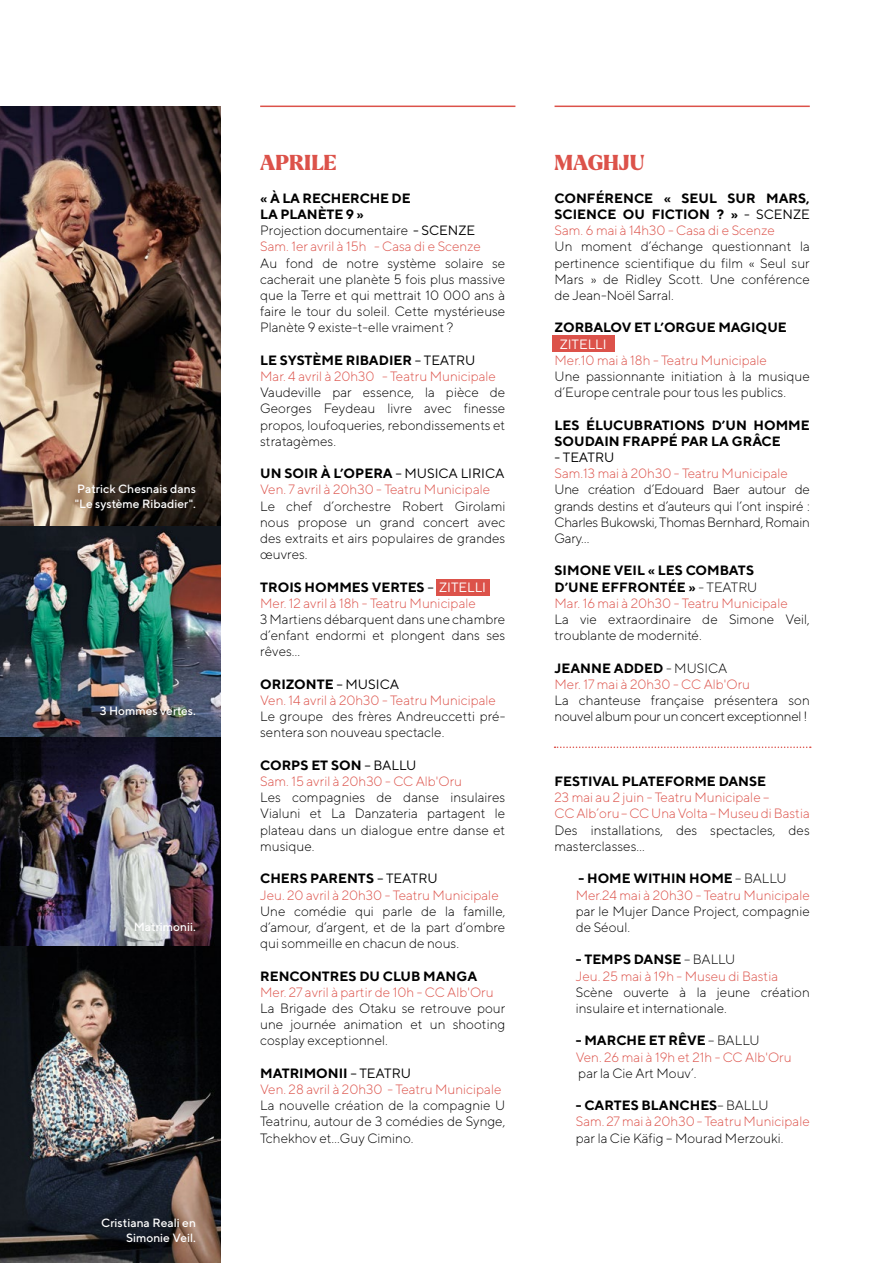
<style>
.page{position:relative;width:893px;height:1263px;background:#fff}
.page>*{position:absolute;margin:0;border:0;box-sizing:border-box;transform-origin:0 0}
.t1{font:900 21px "Larken";color:#dc524a}
.t2{font:300 13.5px/16.2px "TT Norms";color:#000;text-align:justify}
.t3{font:300 13.5px/16.2px "TT Norms";color:#dc524a}
.t4{font:700 13.5px/16.2px "TT Norms";color:#000}
.t5{font:300 13.5px/16.2px "TT Norms";letter-spacing:-.02em;color:#000}
.t6{font:13.5px "TT Norms";color:#fff}
.t7{font:13.5px "TT Norms";color:#000}
.t8{font:500 12px/14.4px "TT Norms";color:#fff}
.s1{font-weight:700;color:#000}
.s2{color:#000}
.s3{font-weight:400;color:#000}
.s4{font-weight:400;color:#fff}
.s5{font-weight:400}
.s6{font-weight:300;color:#dc524a}
.s7{font-weight:300}
</style>
<div class="page">
<hr style="left:555px;top:106px;width:255px;height:1px;background:#dc524a">
<hr style="left:260px;top:106px;width:255px;height:1px;background:#dc524a">
<img style="left:0;top:106px;width:221px;height:1157px">
<svg style="left:555px;top:746px;width:256px;height:2px"></svg>
<div style="left:436px;top:579px;width:54px;height:16px;background:#dc524a"></div>
<div style="left:553px;top:335px;width:62px;height:17px;background:#dc524a"></div>
<p class="t8" style="left:75px;top:481px;width:123px">Patrick Chesnais dans "Le système Ribadier".</p>
<p class="t8" style="left:100px;top:703px;width:98px">3 Hommes vertes.</p>
<p class="t8" style="left:134px;top:920px;width:64px">Matrimonii.</p>
<p class="t8" style="left:101px;top:1216px;width:96px;text-align:right">Cristiana Reali en<br>Simonie Veil.</p>
<h1 class="t1" style="left:260px;top:149px;width:78px">APRILE</h1>
<p class="t3" style="left:260px;top:190px;width:222px"><span class="s1">« À LA RECHERCHE DE<br>LA PLANÈTE 9 »<br></span><span class="s2">Projection documentaire</span> <span class="s3">- SCENZE<br></span>Sam. 1er avril à 15h - Casa di e Scenze</p>
<p class="t2" style="left:260px;top:254px;width:247px">Au fond de notre système solaire se cacherait une planète 5 fois plus massive que la Terre et qui mettrait 10 000 ans à faire le tour du soleil. Cette mystérieuse Planète 9 existe-t-elle vraiment ?</p>
<p class="t3" style="left:260px;top:352px;width:237px"><span class="s1">LE SYSTÈME RIBADIER</span> <span class="s3">– TEATRU<br></span>Mar. 4 avril à 20h30 - Teatru Municipale</p>
<p class="t2" style="left:260px;top:384px;width:247px">Vaudeville par essence, la pièce de Georges Feydeau livre avec finesse propos, loufoqueries, rebondissements et stratagèmes.</p>
<p class="t3" style="left:260px;top:465px;width:246px"><span class="s1">UN SOIR À L’OPERA</span> <span class="s3">– MUSICA LIRICA<br></span>Ven. 7 avril à 20h30 - Teatru Municipale</p>
<p class="t2" style="left:260px;top:497px;width:247px">Le chef d’orchestre Robert Girolami nous propose un grand concert avec des extraits et airs populaires de grandes œuvres.</p>
<p class="t3" style="left:260px;top:578px;width:227px"><span class="s1">TROIS HOMMES VERTES</span> <span class="s3">–</span> <span class="s4">ZITELLI<br></span>Mer. 12 avril à 18h - Teatru Municipale</p>
<p class="t2" style="left:260px;top:611px;width:247px">3 Martiens débarquent dans une chambre d’enfant endormi et plongent dans ses rêves…</p>
<p class="t3" style="left:260px;top:676px;width:237px"><span class="s1">ORIZONTE</span> <span class="s3">– MUSICA<br></span>Ven. 14 avril à 20h30 - Teatru Municipale</p>
<p class="t2" style="left:260px;top:708px;width:247px">Le groupe des frères Andreuccetti pré&shy;sentera son nouveau spectacle.</p>
<p class="t3" style="left:260px;top:757px;width:203px"><span class="s1">CORPS ET SON</span> <span class="s3">– BALLU<br></span>Sam. 15 avril à 20h30 - CC Alb'Oru</p>
<p class="t2" style="left:260px;top:789px;width:247px">Les compagnies de danse insulaires Vialuni et La Danzateria partagent le plateau dans un dialogue entre danse et musique.</p>
<p class="t3" style="left:260px;top:870px;width:240px"><span class="s1">CHERS PARENTS</span> <span class="s3">– TEATRU<br></span>Jeu. 20 avril à 20h30 - Teatru Municipale</p>
<p class="t2" style="left:260px;top:902px;width:247px">Une comédie qui parle de la famille, d’amour, d’argent, et de la part d’ombre qui sommeille en chacun de nous.</p>
<p class="t4" style="left:260px;top:967px;width:219px">RENCONTRES DU CLUB MANGA</p>
<p class="t3" style="left:260px;top:983px;width:235px">Mer. 27 avril à partir de 10h - CC Alb'Oru</p>
<p class="t2" style="left:260px;top:1000px;width:247px">La Brigade des Otaku se retrouve pour une journée animation et un shooting cosplay exceptionnel.</p>
<p class="t3" style="left:260px;top:1064px;width:243px"><span class="s1">MATRIMONII</span> <span class="s3">– TEATRU<br></span>Ven. 28 avril à 20h30 - Teatru Municipale</p>
<p class="t2" style="left:260px;top:1097px;width:247px">La nouvelle création de la compagnie U Teatrinu, autour de 3 comédies de Synge, Tchekhov et…Guy Cimino.</p>
<h1 class="t1" style="left:555px;top:149px;width:92px">MAGHJU</h1>
<p class="t4" style="left:555px;top:190px;width:257px;text-align:justify">CONFÉRENCE « SEUL SUR MARS, SCIENCE OU FICTION ? » <span class="s5">- SCENZE </span><span class="s6">Sam. 6 mai à 14h30 - Casa di e Scenze</span></p>
<p class="t2" style="left:555px;top:238px;width:257px">Un moment d’échange questionnant la pertinence scientifique du film « Seul sur Mars » de Ridley Scott. Une conférence de Jean-Noël Sarral.</p>
<p class="t4" style="left:555px;top:319px;width:234px">ZORBALOV ET L’ORGUE MAGIQUE</p>
<p class="t6" style="left:560px;top:336px;width:49px">ZITELLI</p>
<p class="t3" style="left:555px;top:352px;width:214px">Mer.10 mai à 18h - Teatru Municipale</p>
<p class="t2" style="left:555px;top:368px;width:257px">Une passionnante initiation à la musique d’Europe centrale pour tous les publics.</p>
<p class="t4" style="left:555px;top:416px;width:257px">LES ÉLUCUBRATIONS D’UN HOMME<br>SOUDAIN FRAPPÉ PAR LA GRÂCE</p>
<p class="t7" style="left:555px;top:449px;width:61px">- TEATRU</p>
<p class="t3" style="left:555px;top:465px;width:235px">Sam.13 mai à 20h30 - Teatru Municipale</p>
<p class="t2" style="left:555px;top:481px;width:257px">Une création d’Edouard Baer autour de grands destins et d’auteurs qui l’ont inspiré :<br>Charles Bukowski, Thomas Bernhard, Romain Gary…</p>
<p class="t4" style="left:554px;top:562px;width:235px">SIMONE VEIL « LES COMBATS<br>D’UNE EFFRONTÉE » <span class="s7">- TEATRU<br></span><span class="s6">Mar. 16 mai à 20h30 - Teatru Municipale</span></p>
<p class="t2" style="left:554px;top:611px;width:257px">La vie extraordinaire de Simone Veil, troublante de modernité.</p>
<p class="t3" style="left:554px;top:659px;width:197px"><span class="s1">JEANNE ADDED</span> <span class="s2">- MUSICA<br></span>Mer. 17 mai à 20h30 - CC Alb'Oru</p>
<p class="t5" style="left:554px;top:692px;width:257px">La chanteuse française présentera son nouvel album pour un concert exceptionnel !</p>
<p class="t4" style="left:554px;top:773px;width:213px">FESTIVAL PLATEFORME DANSE</p>
<p class="t3" style="left:554px;top:789px;width:257px">23 mai au 2 juin - Teatru Municipale –<br>CC Alb’oru – CC Una Volta – Museu di Bastia</p>
<p class="t2" style="left:554px;top:821px;width:257px">Des installations, des spectacles, des masterclasses…</p>
<p class="t3" style="left:576px;top:870px;width:236px"><span class="s1">- HOME WITHIN HOME</span> <span class="s2">– BALLU<br></span>Mer.24 mai à 20h30 - Teatru Municipale</p>
<p class="t2" style="left:576px;top:902px;width:236px">par le Mujer Dance Project, compagnie de Séoul.</p>
<p class="t3" style="left:576px;top:951px;width:204px"><span class="s1">- TEMPS DANSE</span> <span class="s2">– BALLU<br></span>Jeu. 25 mai à 19h - Museu di Bastia</p>
<p class="t2" style="left:576px;top:983px;width:236px">Scène ouverte à la jeune création insulaire et internationale.</p>
<p class="t3" style="left:576px;top:1032px;width:217px"><span class="s1">- MARCHE ET RÊVE</span> <span class="s2">– BALLU<br></span>Ven. 26 mai à 19h et 21h - CC Alb'Oru</p>
<p class="t2" style="left:578px;top:1064px;width:120px">par la Cie Art Mouv’.</p>
<p class="t3" style="left:576px;top:1097px;width:236px"><span class="s1">- CARTES BLANCHES</span><span class="s2">– BALLU<br></span>Sam. 27 mai à 20h30 - Teatru Municipale</p>
<p class="t2" style="left:576px;top:1129px;width:209px">par la Cie Käfig – Mourad Merzouki.</p>
</div>
